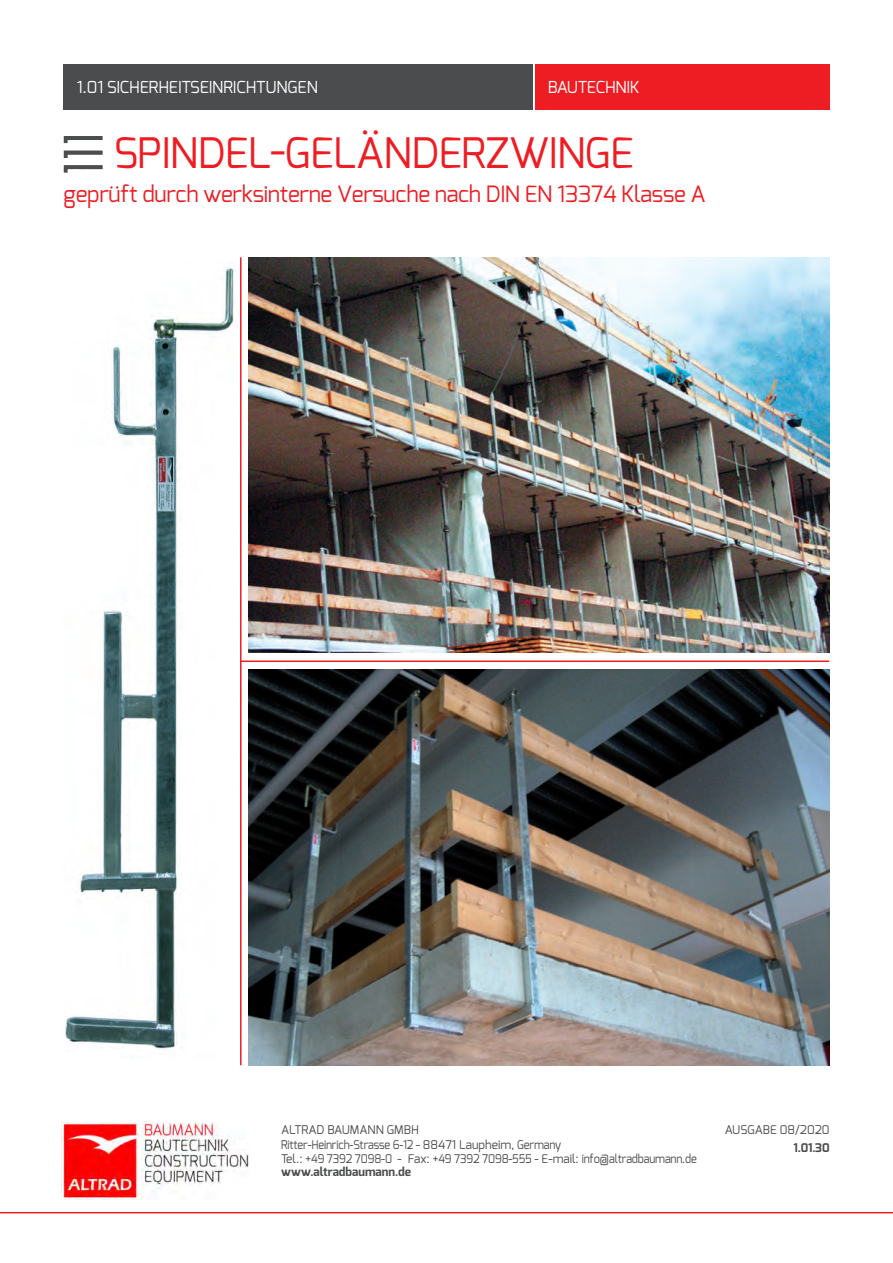
<style>
.page{position:relative;width:893px;height:1263px;background:#fff}
.page>*{position:absolute;margin:0;border:0;box-sizing:border-box;transform-origin:0 0}
.t1{font:42px "Exo";letter-spacing:-.015em;color:#ee1d23}
.t2{font:22.5px "Exo";letter-spacing:-.015em;color:#ee1d23}
.t3{font:16.5px "Exo";letter-spacing:-.01em;color:#fff}
.t4{font:12px/14.4px "Exo";letter-spacing:-.015em;color:#4b4c4d}
.t5{font:700 12px "Exo";color:#4b4c4d}
</style>
<div class="page">
<img style="left:61px;top:1122px;width:188px;height:78px">
<div style="left:64px;top:64px;width:469px;height:45px;background:#4b4c4d"></div>
<div style="left:535px;top:64px;width:294px;height:45px;background:#ee1d23"></div>
<img style="left:63px;top:136px;width:40px;height:37px">
<hr style="left:0;top:1212px;width:893px;height:1px;background:#ee1d23">
<img style="left:65px;top:267px;width:173px;height:783px">
<hr style="left:241px;top:660px;width:588px;height:2px;background:#ee1d23">
<img style="left:249px;top:257px;width:580px;height:396px">
<img style="left:249px;top:670px;width:580px;height:395px">
<hr style="left:240px;top:257px;width:2px;height:808px;background:#ee1d23">
<h3 class="t3" style="left:77px;top:76px;width:243px">1.01 SICHERHEITSEINRICHTUNGEN</h3>
<h1 class="t1" style="left:114px;top:126px;width:522px">SPINDEL-GELÄNDERZWINGE</h1>
<h2 class="t2" style="left:64px;top:179px;width:643px">geprüft durch werksinterne Versuche nach DIN EN 13374 Klasse A</h2>
<h3 class="t3" style="left:548px;top:76px;width:93px">BAUTECHNIK</h3>
<p class="t4" style="left:281px;top:1122px;width:417px">ALTRAD BAUMANN GMBH<br>Ritter-Heinrich-Strasse 6-12 - 88471 Laupheim, Germany<br>Tel.: +49 7392 7098-0 - Fax: +49 7392 7098-555 - E-mail: info@altradbaumann.de</p>
<p class="t5" style="left:281px;top:1164px;width:131px">www.altradbaumann.de</p>
<p class="t4" style="left:725px;top:1122px;width:106px">AUSGABE 08/2020</p>
<p class="t5" style="left:793px;top:1140px;width:38px">1.01.30</p>
</div>
